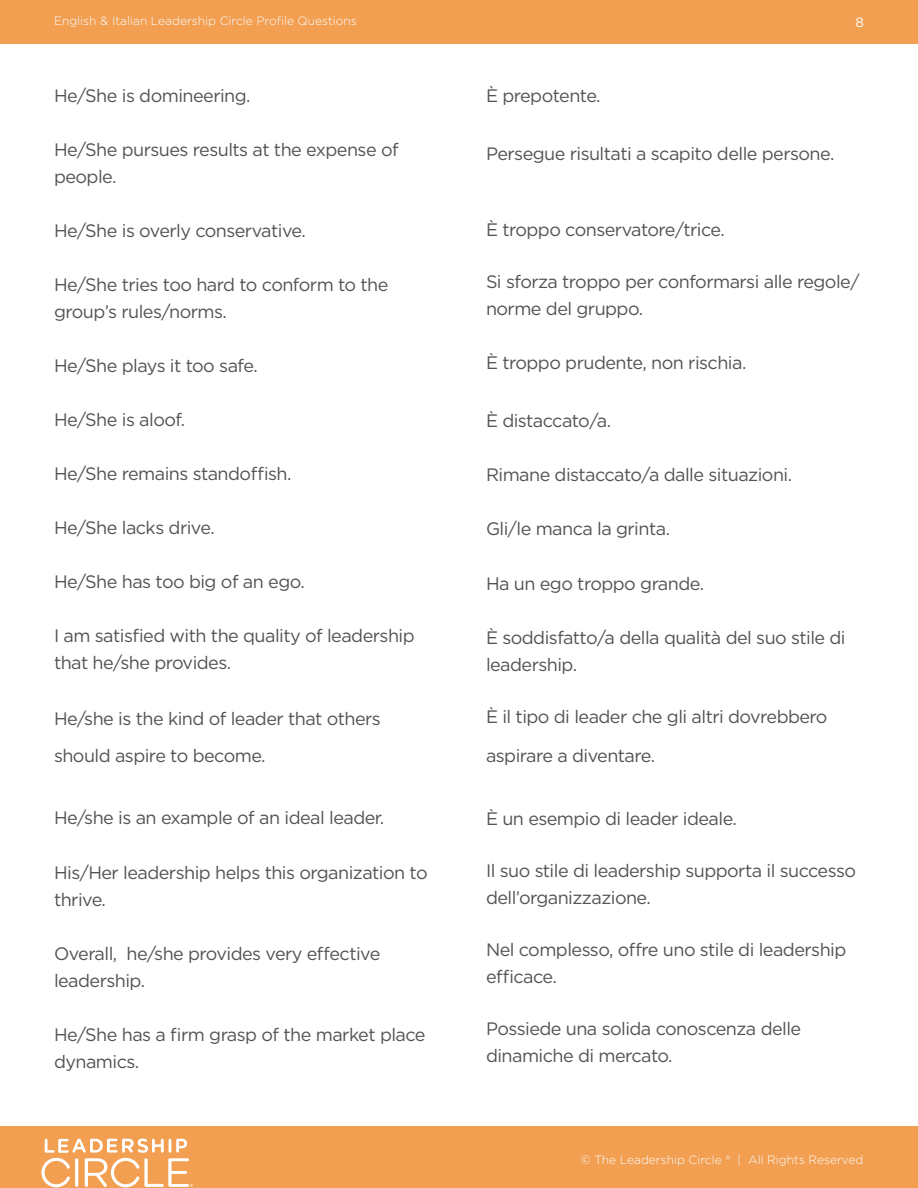
<style>
.page{position:relative;width:918px;height:1188px;background:#fff}
.page>*{position:absolute;margin:0;border:0;box-sizing:border-box;transform-origin:0 0}
.t1{font:18px/27px "Gotham";letter-spacing:-.03em;color:#535353}
.t2{font:13.5px "Gotham";color:#fff}
.t3{font:300 12px "Gotham";color:#fbfdfe}
</style>
<div class="page">
<div style="left:0;top:1126px;width:918px;height:62px;background:#f29f52"></div>
<div style="left:0;top:0;width:918px;height:43px;background:#f29f52"></div>
<svg style="left:41px;top:1138px;width:152px;height:49px"></svg>
<p class="t3" style="left:54px;top:13px;width:304px">English &amp; Italian Leadership Circle Profile Questions</p>
<p class="t2" style="left:855px;top:13px;width:10px">8</p>
<p class="t1" style="left:54px;top:82px;width:198px">He/She is domineering.</p>
<p class="t1" style="left:54px;top:136px;width:346px">He/She pursues results at the expense of people.</p>
<p class="t1" style="left:54px;top:217px;width:253px">He/She is overly conservative.</p>
<p class="t1" style="left:54px;top:271px;width:336px">He/She tries too hard to conform to the group’s rules/norms.</p>
<p class="t1" style="left:54px;top:352px;width:205px">He/She plays it too safe.</p>
<p class="t1" style="left:54px;top:406px;width:133px">He/She is aloof.</p>
<p class="t1" style="left:54px;top:460px;width:239px">He/She remains standoffish.</p>
<p class="t1" style="left:54px;top:514px;width:162px">He/She lacks drive.</p>
<p class="t1" style="left:54px;top:568px;width:252px">He/She has too big of an ego.</p>
<p class="t1" style="left:54px;top:622px;width:362px">I am satisfied with the quality of leadership that he/she provides.</p>
<p class="t1" style="left:54px;top:699px;width:328px;line-height:37.5px">He/she is the kind of leader that others should aspire to become.</p>
<p class="t1" style="left:54px;top:803px;width:332px">He/she is an example of an ideal leader.</p>
<p class="t1" style="left:54px;top:859px;width:375px">His/Her leadership helps this organization to thrive.</p>
<p class="t1" style="left:54px;top:940px;width:328px">Overall, he/she provides very effective leadership.</p>
<p class="t1" style="left:54px;top:1021px;width:373px">He/She has a firm grasp of the market place dynamics.</p>
<p class="t1" style="left:486px;top:82px;width:116px">È prepotente.</p>
<p class="t1" style="left:486px;top:140px;width:350px">Persegue risultati a scapito delle persone.</p>
<p class="t1" style="left:486px;top:216px;width:240px">È troppo conservatore/trice.</p>
<p class="t1" style="left:486px;top:267px;width:375px">Si sforza troppo per conformarsi alle regole/ norme del gruppo.</p>
<p class="t1" style="left:486px;top:349px;width:262px">È troppo prudente, non rischia.</p>
<p class="t1" style="left:486px;top:407px;width:127px">È distaccato/a.</p>
<p class="t1" style="left:486px;top:460px;width:308px">Rimane distaccato/a dalle situazioni.</p>
<p class="t1" style="left:486px;top:515px;width:186px">Gli/le manca la grinta.</p>
<p class="t1" style="left:486px;top:570px;width:220px">Ha un ego troppo grande.</p>
<p class="t1" style="left:486px;top:623px;width:361px">È soddisfatto/a della qualità del suo stile di leadership.</p>
<p class="t1" style="left:486px;top:696px;width:343px;line-height:39px">È il tipo di leader che gli altri dovrebbero aspirare a diventare.</p>
<p class="t1" style="left:486px;top:805px;width:253px">È un esempio di leader ideale.</p>
<p class="t1" style="left:486px;top:857px;width:372px">Il suo stile di leadership supporta il successo dell’organizzazione.</p>
<p class="t1" style="left:486px;top:936px;width:362px">Nel complesso, offre uno stile di leadership efficace.</p>
<p class="t1" style="left:486px;top:1015px;width:317px">Possiede una solida conoscenza delle dinamiche di mercato.</p>
<p class="t3" style="left:581px;top:1152px;width:284px">© The Leadership Circle ® | All Rights Reserved</p>
</div>
